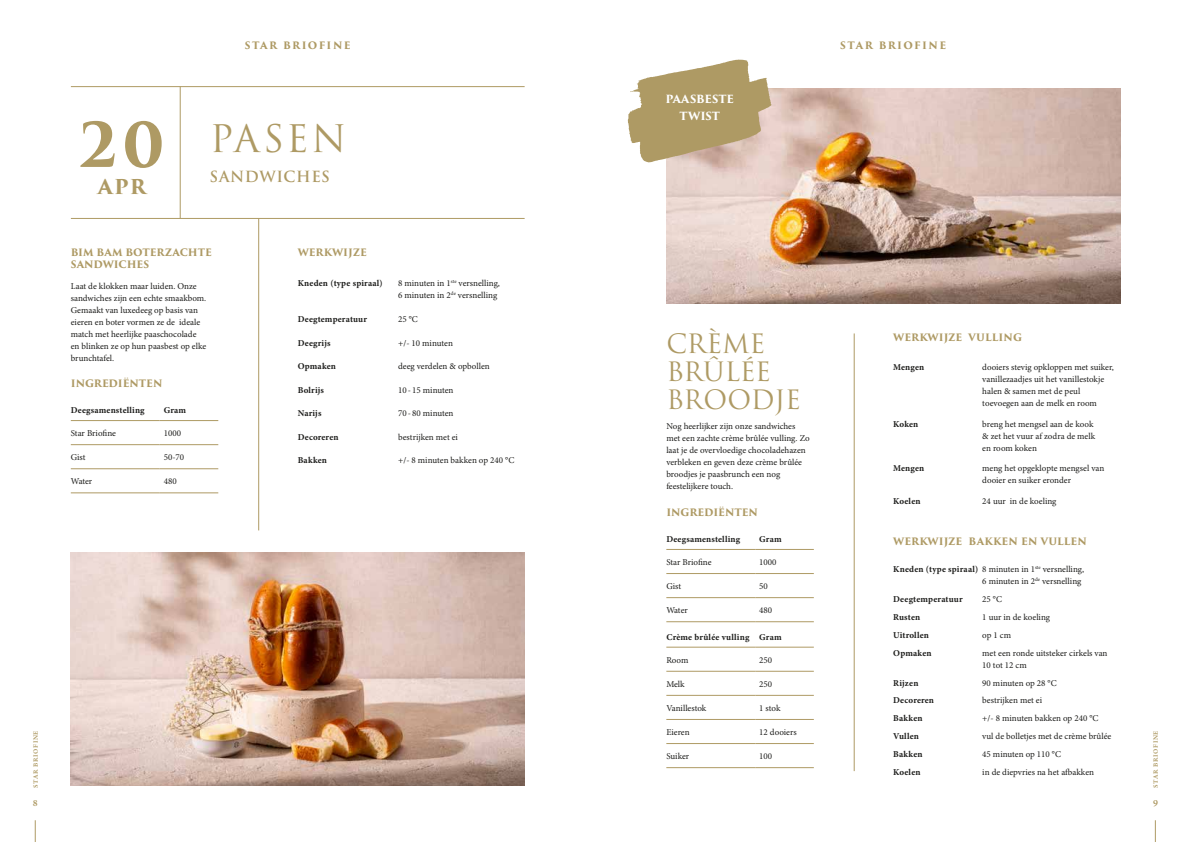
<style>
.page{position:relative;width:1191px;height:842px;background:#fff}
.page>*{position:absolute;margin:0;border:0;box-sizing:border-box;transform-origin:0 0}
.t1{font:700 60px "Trajan Pro 3";color:#ae9a64}
.t2{font:37px "Trajan Pro 3";letter-spacing:.06em;color:#ae9a64}
.t3{font:26px/28px "Trajan Pro 3";color:#ae9a64}
.t4{font:700 20px "Trajan Pro 3";color:#ae9a64}
.t5{font:600 15px "Trajan Pro 3";letter-spacing:.04em;color:#ae9a64}
.t6{font:700 11px/17px "Trajan Pro 3";letter-spacing:-.005em;color:#fff;text-align:center}
.t7{font:700 10px/12px "Trajan Pro 3";color:#ae9a64}
.t8{font:700 10px "Trajan Pro 3";letter-spacing:.135em;color:#ae9a64}
.t9{font:600 10px "Arno Pro";color:#ae9a64}
.t10{font:9px/12px "Minion Pro";color:#1d1d1b}
.t11{font:700 9px "Minion Pro";letter-spacing:.02em;color:#1d1d1b}
.t12{font:600 7px "Arno Pro";letter-spacing:.095em;color:#ae9a64}
.s1{font-weight:700}
</style>
<div class="page">
<hr style="left:71px;top:420px;width:89px;height:1px;background:#ae9a64">
<hr style="left:160px;top:420px;width:58px;height:1px;background:#ae9a64">
<hr style="left:71px;top:444px;width:89px;height:1px;background:#ae9a64">
<hr style="left:160px;top:444px;width:58px;height:1px;background:#ae9a64">
<hr style="left:71px;top:469px;width:89px;height:1px;background:#ae9a64">
<hr style="left:160px;top:469px;width:58px;height:1px;background:#ae9a64">
<hr style="left:71px;top:493px;width:89px;height:1px;background:#ae9a64">
<hr style="left:160px;top:493px;width:58px;height:1px;background:#ae9a64">
<hr style="left:180px;top:86px;width:1px;height:132px;background:#ae9a64">
<hr style="left:71px;top:218px;width:453px;height:1px;background:#ae9a64">
<hr style="left:71px;top:86px;width:453px;height:1px;background:#ae9a64">
<hr style="left:258px;top:219px;width:1px;height:311px;background:#ae9a64">
<img style="left:666px;top:88px;width:454px;height:215px">
<img style="left:71px;top:553px;width:453px;height:232px">
<hr style="left:666px;top:549px;width:89px;height:1px;background:#ae9a64">
<hr style="left:755px;top:549px;width:59px;height:1px;background:#ae9a64">
<hr style="left:666px;top:573px;width:89px;height:1px;background:#ae9a64">
<hr style="left:755px;top:573px;width:59px;height:1px;background:#ae9a64">
<hr style="left:666px;top:597px;width:89px;height:1px;background:#ae9a64">
<hr style="left:755px;top:597px;width:59px;height:1px;background:#ae9a64">
<hr style="left:666px;top:621px;width:89px;height:1px;background:#ae9a64">
<hr style="left:755px;top:621px;width:59px;height:1px;background:#ae9a64">
<hr style="left:666px;top:647px;width:89px;height:1px;background:#ae9a64">
<hr style="left:755px;top:647px;width:59px;height:1px;background:#ae9a64">
<hr style="left:666px;top:671px;width:89px;height:1px;background:#ae9a64">
<hr style="left:755px;top:671px;width:59px;height:1px;background:#ae9a64">
<hr style="left:666px;top:695px;width:89px;height:1px;background:#ae9a64">
<hr style="left:755px;top:695px;width:59px;height:1px;background:#ae9a64">
<hr style="left:666px;top:719px;width:89px;height:1px;background:#ae9a64">
<hr style="left:755px;top:719px;width:59px;height:1px;background:#ae9a64">
<hr style="left:666px;top:743px;width:89px;height:1px;background:#ae9a64">
<hr style="left:755px;top:743px;width:59px;height:1px;background:#ae9a64">
<hr style="left:666px;top:767px;width:89px;height:1px;background:#ae9a64">
<hr style="left:755px;top:767px;width:59px;height:1px;background:#ae9a64">
<hr style="left:854px;top:333px;width:1px;height:438px;background:#ae9a64">
<svg style="left:628px;top:60px;width:143px;height:102px"></svg>
<svg style="left:35px;top:820px;width:1px;height:22px"></svg>
<svg style="left:1155px;top:820px;width:1px;height:22px"></svg>
<p class="t12" style="left:32px;top:788px;width:59px;rotate:-90deg">STAR BRIOFINE</p>
<p class="t9" style="left:33px;top:797px;width:6px">8</p>
<h1 class="t1" style="left:79px;top:101px;width:88px">20</h1>
<h3 class="t4" style="left:98px;top:172px;width:50px">APR</h3>
<p class="t8" style="left:245px;top:38px;width:107px">STAR BRIOFINE</p>
<p class="t8" style="left:840px;top:38px;width:107px">STAR BRIOFINE</p>
<h2 class="t2" style="left:210px;top:113px;width:138px">PASEN</h2>
<h3 class="t5" style="left:210px;top:166px;width:121px">SANDWICHES</h3>
<p class="t6" style="left:665px;top:91px;width:70px">PAASBESTE<br>TWIST</p>
<p class="t7" style="left:71px;top:247px;width:143px">BIM BAM BOTERZACHTE<br>SANDWICHES</p>
<p class="t10" style="left:71px;top:280px;width:137px">Laat de klokken maar luiden. Onze sandwiches zijn een echte smaakbom.<br>Gemaakt van luxedeeg op basis van eieren en boter vormen ze de ideale match met heerlijke paaschocolade en blinken ze op hun paasbest op elke brunchtafel.</p>
<p class="t7" style="left:71px;top:377px;width:93px">INGREDIËNTEN</p>
<p class="t11" style="left:71px;top:404px;width:75px">Deegsamenstelling</p>
<p class="t11" style="left:164px;top:404px;width:24px">Gram</p>
<p class="t10" style="left:71px;top:427px;width:47px">Star Briofine</p>
<p class="t10" style="left:164px;top:427px;width:19px">1000</p>
<p class="t10" style="left:71px;top:451px;width:16px">Gist</p>
<p class="t10" style="left:164px;top:451px;width:22px">50-70</p>
<p class="t10" style="left:71px;top:475px;width:23px">Water</p>
<p class="t10" style="left:164px;top:475px;width:14px">480</p>
<p class="t7" style="left:298px;top:247px;width:71px">WERKWIJZE</p>
<p class="t11" style="left:298px;top:277px;width:87px">Kneden (type spiraal)</p>
<p class="t10" style="left:398px;top:278px;width:103px">8 minuten in 1<sup>ste</sup> versnelling,<br>6 minuten in 2<sup>de</sup> versnelling</p>
<p class="t11" style="left:298px;top:313px;width:71px">Deegtemperatuur</p>
<p class="t10" style="left:398px;top:313px;width:21px">25 °C</p>
<p class="t11" style="left:298px;top:336px;width:34px">Deegrijs</p>
<p class="t10" style="left:398px;top:337px;width:56px">+/- 10 minuten</p>
<p class="t11" style="left:298px;top:360px;width:40px">Opmaken</p>
<p class="t10" style="left:398px;top:360px;width:93px">deeg verdelen &amp; opbollen</p>
<p class="t11" style="left:298px;top:383px;width:28px">Bolrijs</p>
<p class="t10" style="left:398px;top:384px;width:57px">10 - 15 minuten</p>
<p class="t11" style="left:298px;top:407px;width:25px">Narijs</p>
<p class="t10" style="left:398px;top:407px;width:57px">70 - 80 minuten</p>
<p class="t11" style="left:298px;top:431px;width:42px">Decoreren</p>
<p class="t10" style="left:398px;top:431px;width:61px">bestrijken met ei</p>
<p class="t11" style="left:298px;top:454px;width:31px">Bakken</p>
<p class="t10" style="left:398px;top:454px;width:118px">+/- 8 minuten bakken op 240 °C</p>
<h3 class="t3" style="left:666px;top:331px;width:136px">CRÈME<br>BRÛLÉE<br>BROODJE</h3>
<p class="t10" style="left:666px;top:421px;width:145px">Nog heerlijker zijn onze sandwiches met een zachte crème brûlée vulling. Zo laat je de overvloedige chocoladehazen verbleken en geven deze crème brûlée broodjes je paasbrunch een nog feestelijkere touch.</p>
<p class="t7" style="left:666px;top:506px;width:93px">INGREDIËNTEN</p>
<p class="t11" style="left:666px;top:533px;width:75px">Deegsamenstelling</p>
<p class="t11" style="left:759px;top:533px;width:24px">Gram</p>
<p class="t10" style="left:666px;top:556px;width:47px">Star Briofine</p>
<p class="t10" style="left:759px;top:556px;width:19px">1000</p>
<p class="t10" style="left:666px;top:580px;width:16px">Gist</p>
<p class="t10" style="left:759px;top:580px;width:10px">50</p>
<p class="t10" style="left:666px;top:604px;width:23px">Water</p>
<p class="t10" style="left:759px;top:604px;width:14px">480</p>
<p class="t11" style="left:666px;top:630px;width:117px">Crème brûlée vulling Gram</p>
<p class="t10" style="left:666px;top:654px;width:24px">Room</p>
<p class="t10" style="left:759px;top:654px;width:14px">250</p>
<p class="t10" style="left:666px;top:678px;width:20px">Melk</p>
<p class="t10" style="left:759px;top:678px;width:14px">250</p>
<p class="t10" style="left:666px;top:702px;width:42px">Vanillestok</p>
<p class="t10" style="left:759px;top:702px;width:23px">1 stok</p>
<p class="t10" style="left:666px;top:726px;width:25px">Eieren</p>
<p class="t10" style="left:759px;top:726px;width:39px">12 dooiers</p>
<p class="t10" style="left:666px;top:750px;width:24px">Suiker</p>
<p class="t10" style="left:759px;top:750px;width:14px">100</p>
<p class="t7" style="left:893px;top:332px;width:130px">WERKWIJZE VULLING</p>
<p class="t11" style="left:893px;top:361px;width:33px">Mengen</p>
<p class="t10" style="left:982px;top:361px;width:133px">dooiers stevig opkloppen met suiker, vanillezaadjes uit het vanillestokje halen &amp; samen met de peul toevoegen aan de melk en room</p>
<p class="t11" style="left:893px;top:417px;width:27px">Koken</p>
<p class="t10" style="left:982px;top:418px;width:114px">breng het mengsel aan de kook &amp; zet het vuur af zodra de melk en room koken</p>
<p class="t11" style="left:893px;top:462px;width:33px">Mengen</p>
<p class="t10" style="left:982px;top:462px;width:123px">meng het opgeklopte mengsel van dooier en suiker eronder</p>
<p class="t11" style="left:893px;top:495px;width:29px">Koelen</p>
<p class="t10" style="left:982px;top:495px;width:76px">24 uur in de koeling</p>
<p class="t7" style="left:893px;top:535px;width:195px">WERKWIJZE BAKKEN EN VULLEN</p>
<p class="t10" style="left:982px;top:563px;width:103px;text-indent:-89px"><span class="s1">Kneden (type spiraal)</span> 8 minuten in 1<sup>ste</sup> versnelling,<br>6 minuten in 2<sup>de</sup> versnelling</p>
<p class="t11" style="left:893px;top:593px;width:71px">Deegtemperatuur</p>
<p class="t10" style="left:982px;top:593px;width:21px">25 °C</p>
<p class="t11" style="left:893px;top:611px;width:28px">Rusten</p>
<p class="t10" style="left:982px;top:611px;width:69px">1 uur in de koeling</p>
<p class="t11" style="left:893px;top:628px;width:37px">Uitrollen</p>
<p class="t10" style="left:982px;top:629px;width:30px">op 1 cm</p>
<p class="t11" style="left:893px;top:646px;width:40px">Opmaken</p>
<p class="t10" style="left:982px;top:647px;width:127px">met een ronde uitsteker cirkels van<br>10 tot 12 cm</p>
<p class="t11" style="left:893px;top:676px;width:27px">Rijzen</p>
<p class="t10" style="left:982px;top:677px;width:76px">90 minuten op 28 °C</p>
<p class="t11" style="left:893px;top:694px;width:42px">Decoreren</p>
<p class="t10" style="left:982px;top:694px;width:61px">bestrijken met ei</p>
<p class="t11" style="left:893px;top:712px;width:31px">Bakken</p>
<p class="t10" style="left:982px;top:712px;width:118px">+/- 8 minuten bakken op 240 °C</p>
<p class="t11" style="left:893px;top:730px;width:27px">Vullen</p>
<p class="t10" style="left:982px;top:730px;width:131px">vul de bolletjes met de crème brûlée</p>
<p class="t11" style="left:893px;top:748px;width:31px">Bakken</p>
<p class="t10" style="left:982px;top:748px;width:80px">45 minuten op 110 °C</p>
<p class="t11" style="left:893px;top:766px;width:29px">Koelen</p>
<p class="t10" style="left:982px;top:766px;width:113px">in de diepvries na het afbakken</p>
<p class="t12" style="left:1151px;top:788px;width:59px;rotate:-90deg">STAR BRIOFINE</p>
<p class="t9" style="left:1153px;top:797px;width:6px">9</p>
</div>
